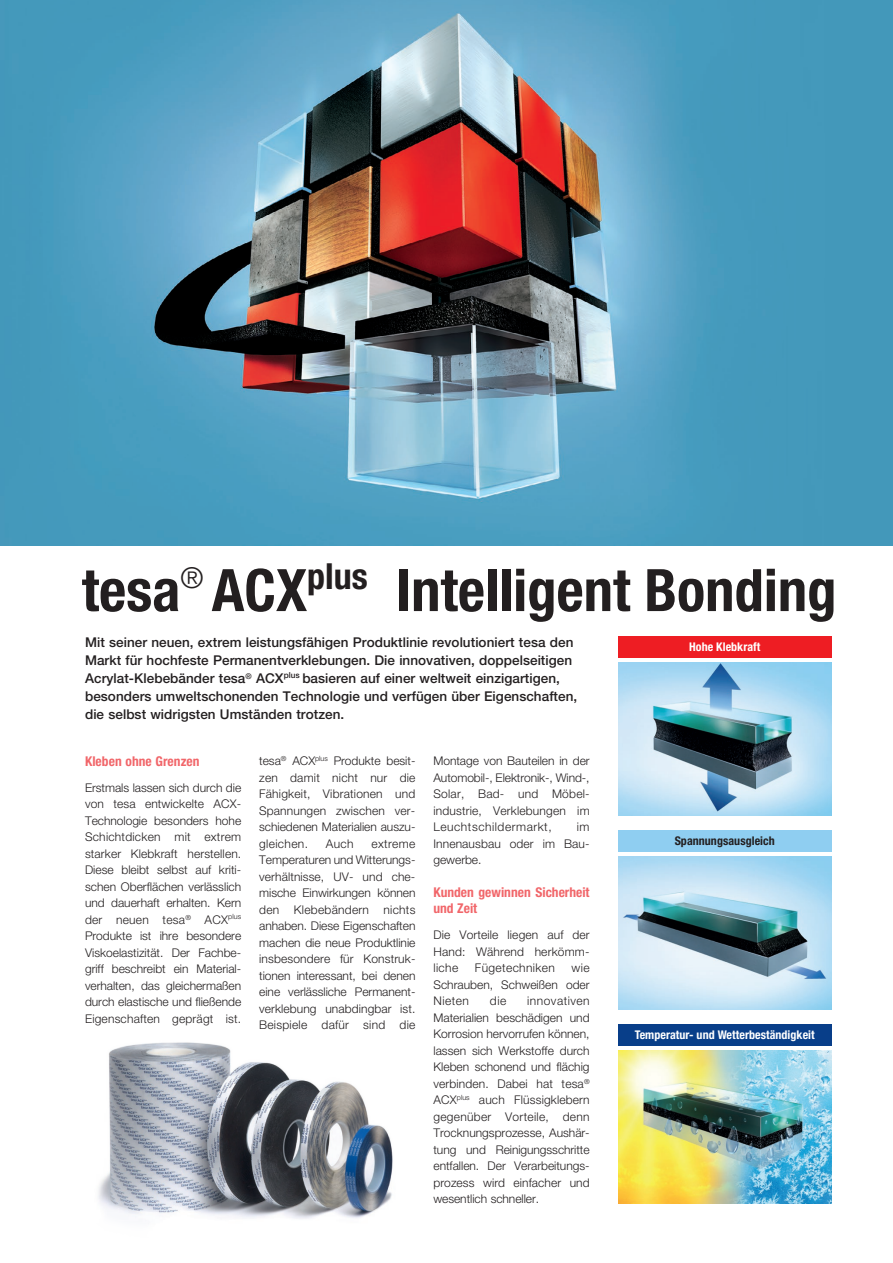
<style>
.page{position:relative;width:893px;height:1263px;background:#fff}
.page>*{position:absolute;margin:0;border:0;box-sizing:border-box;transform-origin:0 0}
.t1{font:700 condensed 58.65px "Helvetica Neue";color:#231f20}
.t2{font:500 13.5px/18px "Helvetica Neue";letter-spacing:.005em;color:#231f20}
.t3{font:700 condensed 13.5px/16.5px "Helvetica Neue";color:#f1666a}
.t4{font:300 12px/16.5px "Helvetica Neue";color:#231f20}
.t5{font:700 condensed 12px "Helvetica Neue";letter-spacing:.005em;color:#fff}
.t6{font:700 condensed 12px "Helvetica Neue";letter-spacing:.005em;color:#231f20}
.t7{font:300 12px "Helvetica Neue";letter-spacing:.03em;color:#231f20}
</style>
<div class="page">
<img style="left:0;top:0;width:893px;height:545px">
<img style="left:618px;top:662px;width:213px;height:153px">
<div style="left:618px;top:637px;width:213px;height:21px;background:#ee1d23"></div>
<img style="left:618px;top:856px;width:213px;height:153px">
<div style="left:618px;top:831px;width:213px;height:21px;background:#8fcef1"></div>
<img style="left:618px;top:1050px;width:213px;height:153px">
<div style="left:618px;top:1025px;width:213px;height:21px;background:#083e89"></div>
<img style="left:98px;top:1042px;width:295px;height:177px">
<h1 class="t1" style="left:82px;top:555px;width:756px">tesa<sup>®</sup> ACX<sup>plus</sup> Intelligent Bonding</h1>
<p class="t2" style="left:85px;top:633px;width:494px">Mit seiner neuen, extrem leistungsfähigen Produktlinie revolutioniert tesa den Markt für hochfeste Permanentverklebungen. Die innovativen, doppelseitigen Acrylat-Klebebänder tesa<sup>®</sup> ACX<sup>plus</sup> basieren auf einer weltweit einzigartigen, besonders umweltschonenden Technologie und verfügen über Eigenschaften, die selbst widrigsten Umständen trotzen.</p>
<p class="t5" style="left:689px;top:640px;width:73px">Hohe Klebkraft</p>
<p class="t3" style="left:85px;top:752px;width:116px">Kleben ohne Grenzen</p>
<p class="t4" style="left:85px;top:779px;width:158px">Erstmals lassen sich durch die von tesa entwickelte ACX-<br>Technologie besonders hohe<br>Schichtdicken mit extrem starker Klebkraft herstellen.<br>Diese bleibt selbst auf kriti&shy;schen Oberflächen verlässlich und dauerhaft erhalten. Kern der neuen tesa<sup>®</sup> ACX<sup>plus<br></sup>Produkte ist ihre besondere<br>Viskoelastizität. Der Fachbe&shy;griff beschreibt ein Material&shy;verhalten, das gleichermaßen durch elastische und fließende<br>Eigenschaften geprägt ist.</p>
<p class="t4" style="left:259px;top:752px;width:158px">tesa<sup>®</sup> ACX<sup>plus</sup> Produkte besit&shy;zen damit nicht nur die<br>Fähigkeit, Vibrationen und<br>Spannungen zwischen ver&shy;schiedenen Materialien auszu&shy;gleichen.</p>
<p class="t4" style="left:326px;top:835px;width:29px">Auch</p>
<p class="t4" style="left:259px;top:835px;width:158px;text-indent:112px">extreme<br>Temperaturen und Witterungs&shy;verhältnisse, UV- und che&shy;mische Einwirkungen können den Klebebändern nichts anhaben. Diese Eigenschaften machen die neue Produktlinie insbesondere für Konstruk&shy;tionen interessant, bei denen eine verlässliche Permanent&shy;verklebung unabdingbar ist.<br>Beispiele dafür sind die</p>
<p class="t4" style="left:433px;top:752px;width:158px;text-align:justify">Montage von Bauteilen in der Automobil-, Elektronik-, Wind-, Solar, Bad- und Möbel&shy;industrie, Verklebungen im Leuchtschildermarkt,</p>
<p class="t4" style="left:433px;top:818px;width:158px;text-align:justify;text-indent:143px">im Innenausbau oder im Bau&shy;gewerbe.</p>
<p class="t3" style="left:433px;top:883px;width:158px">Kunden gewinnen Sicherheit und Zeit</p>
<p class="t4" style="left:433px;top:926px;width:158px;text-align:justify">Die Vorteile liegen auf der Hand: Während herkömm&shy;liche</p>
<p class="t4" style="left:433px;top:959px;width:158px;text-align:justify;text-indent:138px">wie Schrauben, Schweißen oder Nieten</p>
<p class="t7" style="left:475px;top:961px;width:81px">Fügetechniken</p>
<p class="t4" style="left:433px;top:992px;width:158px;text-indent:94px">innovativen<br>Materialien beschädigen und<br>Korrosion hervorrufen können, lassen sich Werkstoffe durch<br>Kleben schonend und flächig verbinden. Dabei hat tesa<sup>®<br></sup>ACX<sup>plus</sup> auch Flüssigklebern gegenüber Vorteile, denn<br>Trocknungsprozesse, Aushär&shy;tung und Reinigungsschritte entfallen. Der Verarbeitungs&shy;prozess wird einfacher und wesentlich schneller.</p>
<p class="t4" style="left:490px;top:992px;width:18px">die</p>
<p class="t6" style="left:675px;top:834px;width:102px">Spannungsausgleich</p>
<p class="t5" style="left:635px;top:1028px;width:181px">Temperatur- und Wetterbeständigkeit</p>
</div>
